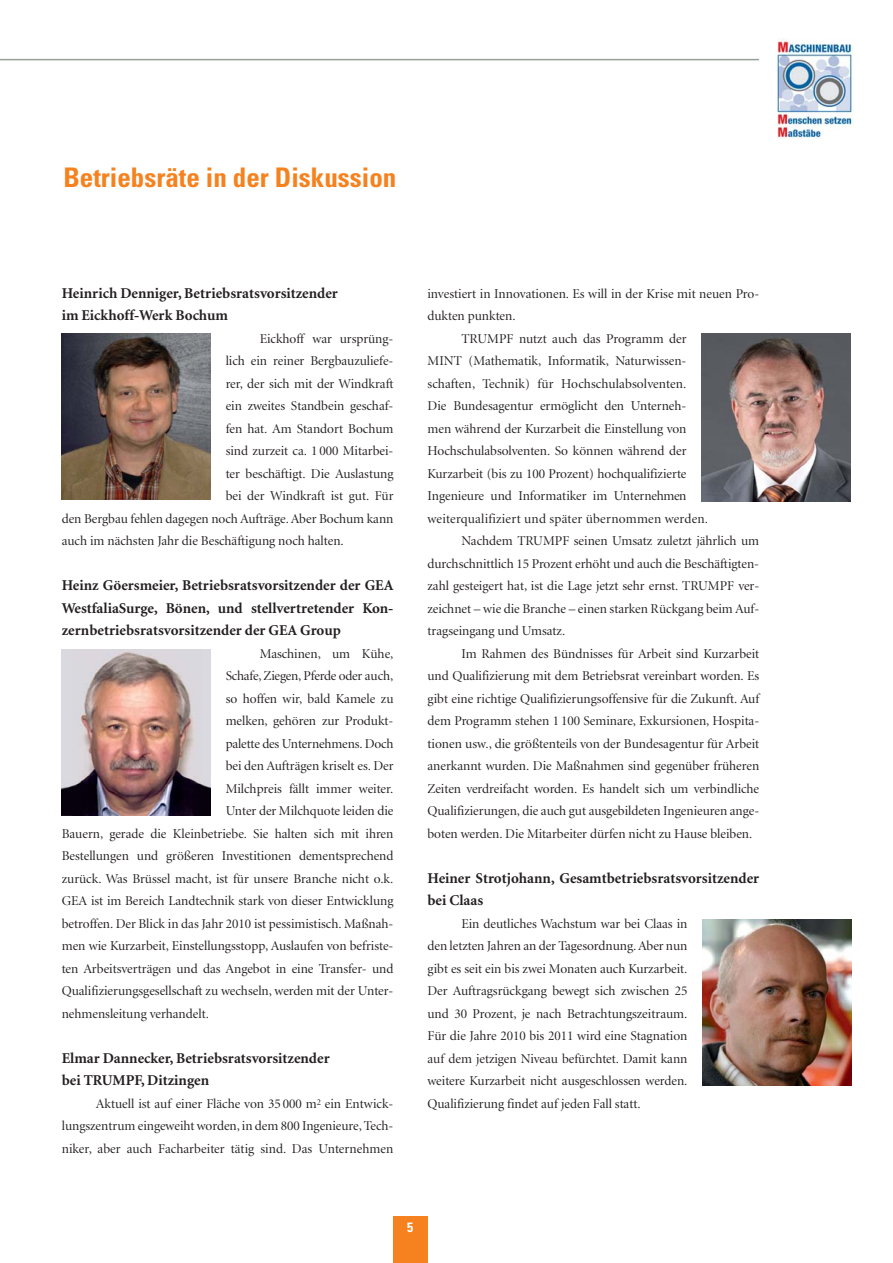
<style>
.page{position:relative;width:893px;height:1263px;background:#fff}
.page>*{position:absolute;margin:0;border:0;box-sizing:border-box;transform-origin:0 0}
.t1{font:700 condensed 27px "Univers";color:#f5821f}
.t2{font:700 15px/22.5px "Minion";color:#231f20}
.t3{font:13.5px/22.5px "Minion Display";color:#231f20;text-align:justify}
.t4{font:13.5px "Minion Display";letter-spacing:.02em;color:#231f20}
.t5{font:700 condensed 13.5px "Univers";color:#fff}
</style>
<div class="page">
<div style="left:393px;top:1216px;width:34px;height:47px;background:#f5821f"></div>
<img style="left:777px;top:39px;width:76px;height:99px">
<img style="left:62px;top:334px;width:149px;height:166px">
<img style="left:62px;top:649px;width:149px;height:166px">
<img style="left:701px;top:334px;width:149px;height:167px">
<img style="left:702px;top:919px;width:149px;height:166px">
<hr style="left:0;top:59px;width:759px;height:1px;background:#96a196">
<h1 class="t1" style="left:63px;top:167px;width:334px">Betriebsräte in der Diskussion</h1>
<p class="t2" style="left:62px;top:283px;width:278px">Heinrich Denniger, Betriebsratsvorsitzender im Eickhoff-Werk Bochum</p>
<p class="t3" style="left:260px;top:328px;width:135px">Eickhoff war ursprüng-</p>
<p class="t3" style="left:226px;top:351px;width:169px">lich ein reiner Bergbauzuliefe-</p>
<p class="t3" style="left:226px;top:373px;width:169px">rer, der sich mit der Windkraft</p>
<p class="t3" style="left:226px;top:396px;width:169px">ein zweites Standbein geschaf-</p>
<p class="t3" style="left:226px;top:418px;width:169px">fen hat. Am Standort Bochum</p>
<p class="t3" style="left:226px;top:441px;width:169px">sind zurzeit ca. 1 000 Mitarbei-</p>
<p class="t3" style="left:226px;top:463px;width:169px">ter beschäftigt. Die Auslastung</p>
<p class="t3" style="left:226px;top:486px;width:169px">bei der Windkraft ist gut. Für</p>
<p class="t3" style="left:62px;top:508px;width:333px">den Bergbau fehlen dagegen noch Aufträge. Aber Bochum kann</p>
<p class="t3" style="left:62px;top:531px;width:284px">auch im nächsten Jahr die Beschäftigung noch halten.</p>
<p class="t2" style="left:62px;top:575px;width:333px;text-align:justify">Heinz Göersmeier, Betriebsratsvorsitzender der GEA WestfaliaSurge, Bönen, und stellvertretender Kon&shy;zernbetriebsratsvorsitzender der GEA Group</p>
<p class="t3" style="left:260px;top:643px;width:135px">Maschinen, um Kühe,</p>
<p class="t3" style="left:226px;top:666px;width:169px">Schafe, Ziegen, Pferde oder auch,</p>
<p class="t3" style="left:226px;top:688px;width:169px">so hoffen wir, bald Kamele zu</p>
<p class="t3" style="left:226px;top:711px;width:169px">melken, gehören zur Produkt-</p>
<p class="t3" style="left:226px;top:733px;width:169px">palette des Unternehmens. Doch</p>
<p class="t3" style="left:226px;top:756px;width:169px">bei den Aufträgen kriselt es. Der</p>
<p class="t3" style="left:226px;top:778px;width:169px">Milchpreis fällt immer weiter.</p>
<p class="t3" style="left:226px;top:801px;width:169px">Unter der Milchquote leiden die</p>
<p class="t3" style="left:62px;top:823px;width:333px">Bauern, gerade die Kleinbetriebe. Sie halten sich mit ihren</p>
<p class="t3" style="left:62px;top:846px;width:333px">Bestellungen und größeren Investitionen dementsprechend</p>
<p class="t3" style="left:62px;top:868px;width:333px">zurück. Was Brüssel macht, ist für unsere Branche nicht o.k.</p>
<p class="t3" style="left:62px;top:891px;width:333px">GEA ist im Bereich Landtechnik stark von dieser Entwicklung</p>
<p class="t3" style="left:62px;top:913px;width:333px">betroffen. Der Blick in das Jahr 2010 ist pessimistisch. Maßnah-</p>
<p class="t3" style="left:62px;top:936px;width:333px">men wie Kurzarbeit, Einstellungsstopp, Auslaufen von befriste-</p>
<p class="t3" style="left:62px;top:958px;width:333px">ten Arbeitsverträgen und das Angebot in eine Transfer- und</p>
<p class="t3" style="left:62px;top:981px;width:333px">Qualifizierungsgesellschaft zu wechseln, werden mit der Unter-</p>
<p class="t3" style="left:62px;top:1003px;width:149px">nehmensleitung verhandelt.</p>
<p class="t2" style="left:62px;top:1048px;width:269px">Elmar Dannecker, Betriebsratsvorsitzender bei TRUMPF, Ditzingen</p>
<p class="t3" style="left:62px;top:1093px;width:333px;text-indent:34px">Aktuell ist auf einer Fläche von 35 000 m<sup>2</sup> ein Entwick&shy;lungszentrum eingeweiht worden, in dem 800 Ingenieure, Tech&shy;niker, aber auch Facharbeiter tätig sind. Das Unternehmen</p>
<p class="t3" style="left:427px;top:283px;width:333px">investiert in Innovationen. Es will in der Krise mit neuen Pro-</p>
<p class="t3" style="left:427px;top:306px;width:90px">dukten punkten.</p>
<p class="t3" style="left:461px;top:328px;width:226px">TRUMPF nutzt auch das Programm der</p>
<p class="t3" style="left:427px;top:351px;width:260px">MINT (Mathematik, Informatik, Naturwissen-</p>
<p class="t3" style="left:427px;top:373px;width:261px">schaften, Technik) für Hochschulabsolventen.</p>
<p class="t3" style="left:427px;top:396px;width:260px">Die Bundesagentur ermöglicht den Unterneh-</p>
<p class="t3" style="left:427px;top:418px;width:260px">men während der Kurzarbeit die Einstellung von</p>
<p class="t3" style="left:427px;top:441px;width:261px">Hochschulabsolventen. So können während der</p>
<p class="t3" style="left:427px;top:463px;width:260px">Kurzarbeit (bis zu 100 Prozent) hochqualifizierte</p>
<p class="t3" style="left:427px;top:486px;width:260px">Ingenieure und Informatiker im Unternehmen</p>
<p class="t4" style="left:427px;top:513px;width:282px">weiterqualifiziert und später übernommen werden.</p>
<p class="t3" style="left:461px;top:531px;width:299px">Nachdem TRUMPF seinen Umsatz zuletzt jährlich um</p>
<p class="t3" style="left:427px;top:553px;width:333px">durchschnittlich 15 Prozent erhöht und auch die Beschäftigten-</p>
<p class="t3" style="left:427px;top:576px;width:333px">zahl gesteigert hat, ist die Lage jetzt sehr ernst. TRUMPF ver-</p>
<p class="t3" style="left:427px;top:598px;width:333px">zeichnet – wie die Branche – einen starken Rückgang beim Auf-</p>
<p class="t3" style="left:427px;top:621px;width:139px">tragseingang und Umsatz.</p>
<p class="t3" style="left:461px;top:643px;width:299px">Im Rahmen des Bündnisses für Arbeit sind Kurzarbeit</p>
<p class="t3" style="left:427px;top:666px;width:333px">und Qualifizierung mit dem Betriebsrat vereinbart worden. Es</p>
<p class="t3" style="left:427px;top:688px;width:333px">gibt eine richtige Qualifizierungsoffensive für die Zukunft. Auf</p>
<p class="t3" style="left:427px;top:711px;width:333px">dem Programm stehen 1 100 Seminare, Exkursionen, Hospita-</p>
<p class="t3" style="left:427px;top:733px;width:333px">tionen usw., die größtenteils von der Bundesagentur für Arbeit</p>
<p class="t3" style="left:427px;top:756px;width:333px">anerkannt wurden. Die Maßnahmen sind gegenüber früheren</p>
<p class="t3" style="left:427px;top:778px;width:333px">Zeiten verdreifacht worden. Es handelt sich um verbindliche</p>
<p class="t3" style="left:427px;top:801px;width:333px">Qualifizierungen, die auch gut ausgebildeten Ingenieuren ange-</p>
<p class="t3" style="left:427px;top:823px;width:326px">boten werden. Die Mitarbeiter dürfen nicht zu Hause bleiben.</p>
<p class="t2" style="left:427px;top:868px;width:333px">Heiner Strotjohann, Gesamtbetriebsratsvorsitzender bei Claas</p>
<p class="t3" style="left:427px;top:913px;width:261px;text-indent:34px">Ein deutliches Wachstum war bei Claas in den letzten Jahren an der Tagesordnung. Aber nun gibt es seit ein bis zwei Monaten auch Kurzarbeit.<br>Der Auftragsrückgang bewegt sich zwischen 25 und 30 Prozent, je nach Betrachtungszeitraum.<br>Für die Jahre 2010 bis 2011 wird eine Stagnation auf dem jetzigen Niveau befürchtet. Damit kann weitere Kurzarbeit nicht ausgeschlossen werden.<br>Qualifizierung findet auf jeden Fall statt.</p>
<p class="t5" style="left:407px;top:1222px;width:7px">5</p>
</div>
